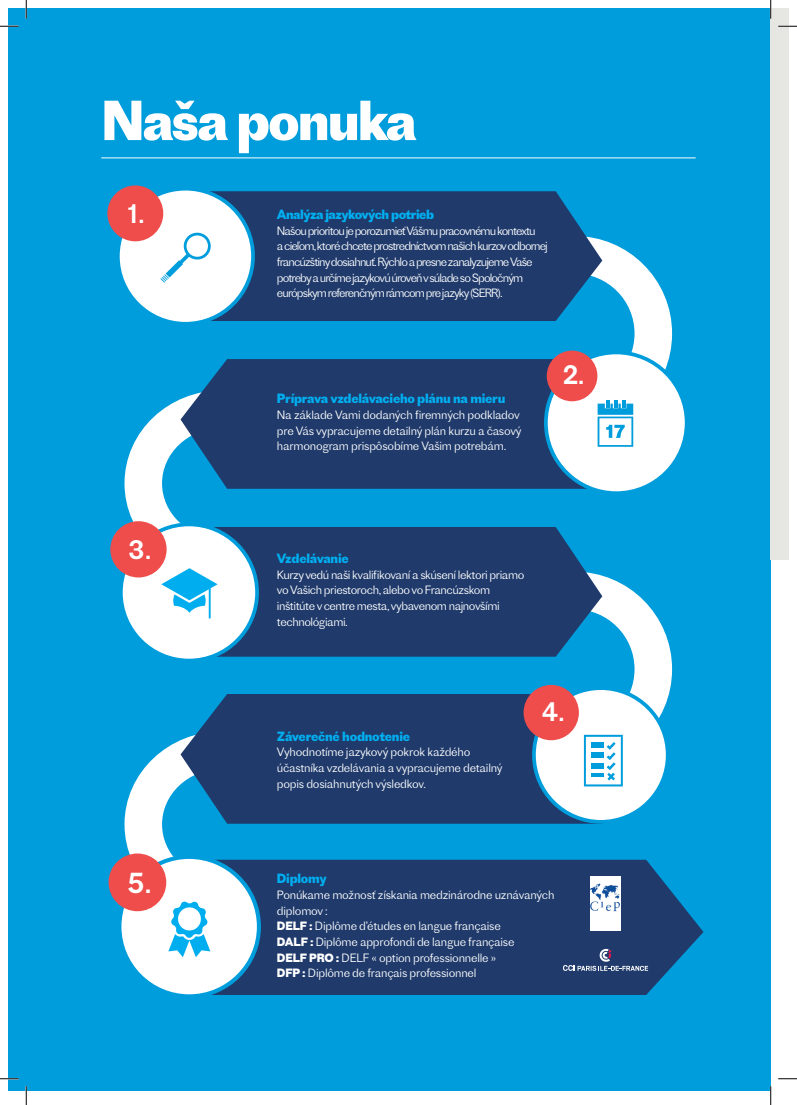
<style>
.page{position:relative;width:797px;height:1105px;background:#fff}
.page>*{position:absolute;margin:0;border:0;box-sizing:border-box;transform-origin:0 0}
.t1{font:700 52.5px "Proto Grotesk";letter-spacing:-.04em;color:#fff}
.t2{font:27px "Proto Grotesk";color:#fff}
.t3{font:25px "Proto Grotesk";color:#fff}
.t4{font:700 12.5px "Proto Grotesk";letter-spacing:-.025em;color:#00aeef}
.t5{font:300 11.25px/15.6px "Proto Grotesk";letter-spacing:-.02em;color:#fff}
.t6{font:300 11.25px/15.6px "Proto Grotesk";letter-spacing:-.08em;color:#fff}
.t7{font:300 11.25px/15.6px "Proto Grotesk";letter-spacing:-.04em;color:#fff}
.s1{font-weight:700}
</style>
<div class="page">
<div style="left:9px;top:9px;width:761px;height:1082px;background:#009ddc"></div>
<svg style="left:211px;top:860px;width:492px;height:135px;background:#1d4172"></svg>
<div style="left:770px;top:9px;width:18px;height:551px;background:#e6e6e2"></div>
<div style="left:217px;top:359px;width:370px;height:130px;background:#1f3a6b"></div>
<div style="left:212px;top:694px;width:380px;height:130px;background:#1f3a6b"></div>
<hr style="left:101px;top:158px;width:594px;height:1px;background:#fff">
<svg style="left:537px;top:240px;width:136px;height:210px"></svg>
<svg style="left:537px;top:575px;width:136px;height:210px"></svg>
<div style="left:546px;top:352px;width:140px;height:141px;background:#fff;border-radius:50%"></div>
<div style="left:544px;top:351px;width:144px;height:144px;border:4px solid #009ddc;border-radius:50%"></div>
<svg style="left:597px;top:400px;width:36px;height:47px"></svg>
<svg style="left:210px;top:191px;width:392px;height:130px;background:#1e4173"></svg>
<svg style="left:216px;top:527px;width:386px;height:130px;background:#1e4173"></svg>
<div style="left:546px;top:351px;width:51px;height:50px;background:#ef4d4b;border-radius:50%"></div>
<div style="left:118px;top:189px;width:135px;height:135px;background:#fff;border-radius:50%"></div>
<div style="left:116px;top:187px;width:139px;height:139px;border:4px solid #009ddc;border-radius:50%"></div>
<div style="left:107px;top:185px;width:56px;height:56px;background:#ef4d4b;border-radius:50%"></div>
<svg style="left:160px;top:232px;width:51px;height:51px"></svg>
<div style="left:121px;top:524px;width:136px;height:137px;background:#fff;border-radius:50%"></div>
<svg style="left:110px;top:372px;width:149px;height:246px"></svg>
<div style="left:534px;top:688px;width:133px;height:134px;background:#fff;border-radius:50%"></div>
<div style="left:532px;top:686px;width:137px;height:138px;border:4px solid #009ddc;border-radius:50%"></div>
<div style="left:523px;top:685px;width:56px;height:55px;background:#ef4d4b;border-radius:50%"></div>
<svg style="left:584px;top:735px;width:39px;height:51px"></svg>
<div style="left:119px;top:857px;width:140px;height:139px;background:#fff;border-radius:50%"></div>
<svg style="left:108px;top:713px;width:151px;height:244px"></svg>
<svg style="left:563px;top:948px;width:85px;height:23px;background:#3f547f"></svg>
<img style="left:590px;top:877px;width:30px;height:53px">
<svg style="left:0;top:25px;width:19px;height:2px"></svg>
<svg style="left:778px;top:25px;width:19px;height:2px"></svg>
<svg style="left:0;top:1078px;width:19px;height:1px"></svg>
<svg style="left:778px;top:1078px;width:19px;height:1px"></svg>
<svg style="left:25px;top:0;width:2px;height:19px"></svg>
<svg style="left:25px;top:1086px;width:2px;height:19px"></svg>
<svg style="left:770px;top:0;width:1px;height:19px"></svg>
<svg style="left:770px;top:1086px;width:1px;height:19px"></svg>
<h1 class="t1" style="left:101px;top:83px;width:317px">Naša ponuka</h1>
<h3 class="t3" style="left:128px;top:196px;width:19px">1.</h3>
<h3 class="t3" style="left:128px;top:532px;width:25px">3.</h3>
<h2 class="t2" style="left:127px;top:864px;width:26px">5.</h2>
<p class="t4" style="left:277px;top:206px;width:159px">Analýza jazykových potrieb</p>
<p class="t6" style="left:277px;top:222px;width:272px">Našou prioritou je porozumieť Vášmu pracovnému kontextu<br>a cieľom,ktoré chcete prostredníctvom našich kurzov odbornej francúzštiny dosiahnuť.Rýchlo a presne zanalyzujeme Vaše potreby a určíme jazykovú úroveň v súlade so Spoločným európskym referenčným rámcom pre jazyky (SERR).</p>
<p class="t4" style="left:277px;top:390px;width:230px">Príprava vzdelávacieho plánu na mieru</p>
<p class="t5" style="left:277px;top:407px;width:246px">Na základe Vami dodaných firemných podkladov pre Vás vypracujeme detailný plán kurzu a časový harmonogram prispôsobíme Vašim potrebám.</p>
<h3 class="t3" style="left:562px;top:358px;width:24px">2.</h3>
<p class="t4" style="left:277px;top:549px;width:73px">Vzdelávanie</p>
<p class="t7" style="left:277px;top:566px;width:249px">Kurzy vedú naši kvalifikovaní a skúsení lektori priamo vo Vašich priestoroch, alebo vo Francúzskom inštitúte v centre mesta, vybavenom najnovšími technológiami.</p>
<p class="t4" style="left:277px;top:727px;width:135px">Záverečné hodnotenie</p>
<p class="t5" style="left:277px;top:744px;width:227px">Vyhodnotíme jazykový pokrok každého účastníka vzdelávania a vypracujeme detailný popis dosiahnutých výsledkov.</p>
<h3 class="t3" style="left:542px;top:694px;width:24px">4.</h3>
<p class="t4" style="left:277px;top:870px;width:51px">Diplomy</p>
<p class="t5" style="left:277px;top:887px;width:279px">Ponúkame možnosť získania medzinárodne uznávaných diplomov :<br><span class="s1">DELF :</span> Diplôme d’études en langue française<br><span class="s1">DALF :</span> Diplôme approfondi de langue française<br><span class="s1">DELF PRO :</span> DELF « option professionnelle »<br><span class="s1">DFP :</span> Diplôme de français professionnel</p>
</div>
